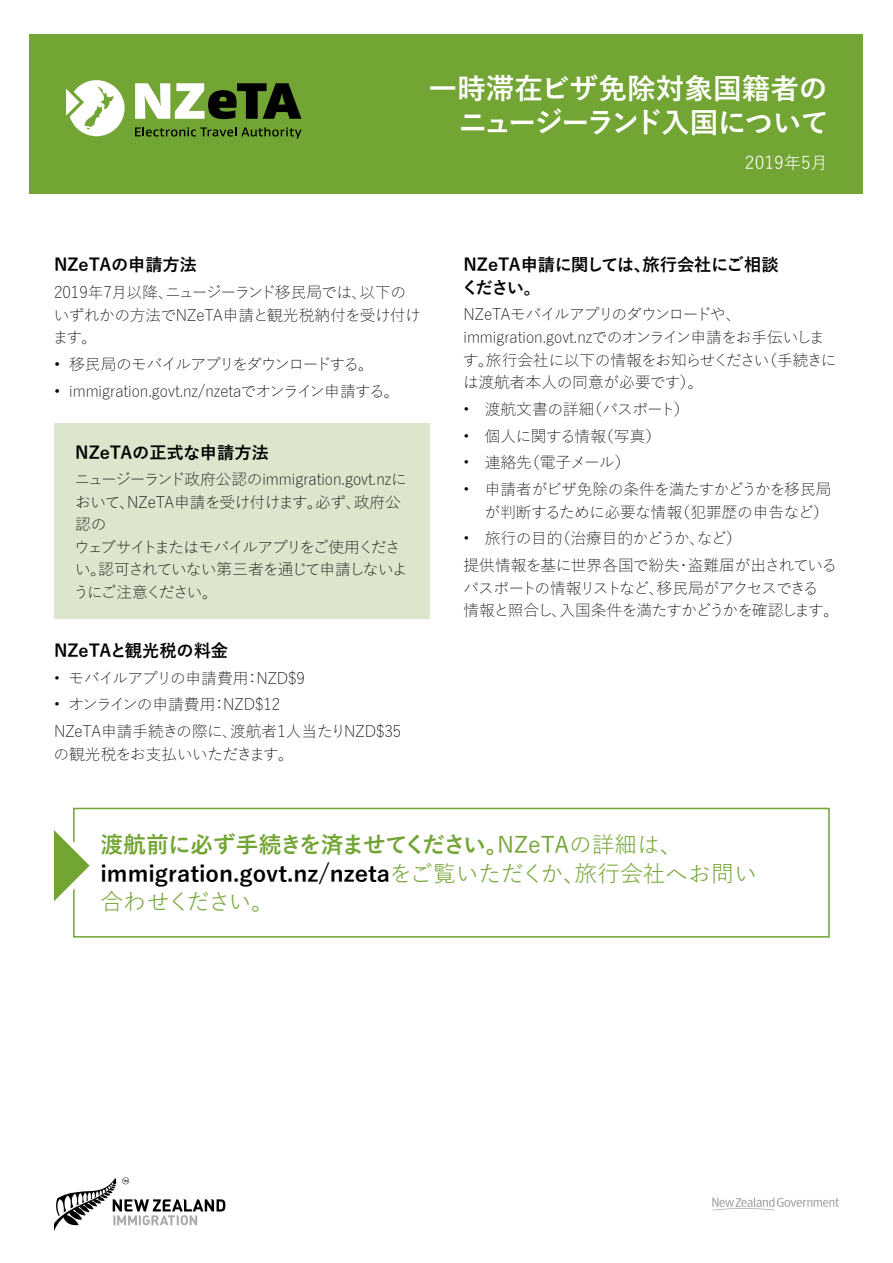
<style>
.page{position:relative;width:893px;height:1263px;background:#fff}
.page>*{position:absolute;margin:0;border:0;box-sizing:border-box;transform-origin:0 0}
.t1{font:700 28.65px/34.3px "Yu Gothic";letter-spacing:-.01em;color:#fff;text-align:right}
.t2{font:22.8px/28.5px "Yu Gothic";letter-spacing:-.08em;color:#73a534}
.t3{font:17.4px "Yu Gothic";color:#fff}
.t4{font:700 17.25px "Yu Gothic";color:#000}
.t5{font:700 17.25px/22.5px "Yu Gothic";letter-spacing:-.02em;color:#000}
.t6{font:300 15.75px/22.5px "Yu Gothic";letter-spacing:-.03em;color:#000}
.t7{font:300 15.75px/26.7px "Yu Gothic";color:#000}
.t8{font:300 15.75px/22.5px "Yu Gothic";letter-spacing:-.075em;color:#000}
.t9{font:300 15.75px "Yu Gothic";letter-spacing:-.095em;color:#000}
.s1{font-weight:500}
.s2{font-weight:700}
.s3{font-weight:700;color:#000}
</style>
<div class="page">
<div style="left:54px;top:424px;width:375px;height:195px;background:#dbe6cc"></div>
<svg style="left:54px;top:1177px;width:171px;height:53px"></svg>
<svg style="left:712px;top:1197px;width:127px;height:13px"></svg>
<div style="left:73px;top:808px;width:757px;height:130px;border:2px solid #73a534"></div>
<svg style="left:54px;top:830px;width:36px;height:71px"></svg>
<div style="left:30px;top:34px;width:833px;height:160px;background:#73a534"></div>
<svg style="left:66px;top:80px;width:59px;height:56px"></svg>
<svg style="left:135px;top:83px;width:166px;height:36px"></svg>
<svg style="left:135px;top:127px;width:167px;height:12px"></svg>
<h1 class="t1" style="left:428px;top:72px;width:402px">一時滞在ビザ免除対象国籍者のニュージーランド入国について</h1>
<p class="t3" style="left:745px;top:147px;width:85px">2019年5月</p>
<p class="t4" style="left:54px;top:255px;width:145px">NZeTAの申請方法</p>
<p class="t6" style="left:53px;top:279px;width:370px">2019年7月以降、ニュージーランド移民局では、以下のいずれかの方法でNZeTA申請と観光税納付を受け付けます。</p>
<p class="t9" style="left:54px;top:349px;width:321px"><span class="s1">•</span> 移民局のモバイルアプリをダウンロードする。</p>
<p class="t7" style="left:54px;top:375px;width:347px"><span class="s1">•</span> immigration.govt.nz/nzetaでオンライン申請する。</p>
<p class="t4" style="left:75px;top:443px;width:195px">NZeTAの正式な申請方法</p>
<p class="t6" style="left:74px;top:466px;width:336px">ニュージーランド政府公認のimmigration.govt.nzにおいて、NZeTA申請を受け付けます。必ず、政府公認の<br>ウェブサイトまたはモバイルアプリをご使用ください。認可されていない第三者を通じて申請しないようにご注意ください。</p>
<p class="t4" style="left:54px;top:641px;width:176px">NZeTAと観光税の料金</p>
<p class="t6" style="left:54px;top:664px;width:253px">• モバイルアプリの申請費用：NZD$9</p>
<p class="t7" style="left:54px;top:689px;width:349px">• オンラインの申請費用：NZD$12<br>NZeTA申請手続きの際に、渡航者1人当たりNZD$35</p>
<p class="t6" style="left:54px;top:740px;width:242px">の観光税をお支払いいただきます。</p>
<p class="t5" style="left:461px;top:254px;width:319px">NZeTA申請に関しては、旅行会社にご相談ください。</p>
<p class="t6" style="left:463px;top:301px;width:375px">NZeTAモバイルアプリのダウンロードや、immigration.govt.nzでのオンライン申請をお手伝いします。旅行会社に以下の情報をお知らせください（手続きには渡航者本人の同意が必要です）。</p>
<p class="t6" style="left:463px;top:396px;width:227px">• 渡航文書の詳細（パスポート）</p>
<p class="t6" style="left:463px;top:422px;width:199px">• 個人に関する情報（写真）</p>
<p class="t6" style="left:463px;top:449px;width:169px">• 連絡先（電子メール）</p>
<p class="t6" style="left:463px;top:476px;width:370px;text-align:right">• 申請者がビザ免除の条件を満たすかどうかを移民局が判断するために必要な情報（犯罪歴の申告など）</p>
<p class="t6" style="left:463px;top:523px;width:375px;line-height:26.7px">• 旅行の目的（治療目的かどうか、など）<br>提供情報を基に世界各国で紛失・盗難届が出されている</p>
<p class="t8" style="left:463px;top:574px;width:377px">パスポートの情報リストなど、移民局がアクセスできる<br>情報と照合し、入国条件を満たすかどうかを確認します。</p>
<h2 class="t2" style="left:100px;top:828px;width:658px"><span class="s2">渡航前に必ず手続きを済ませてください。</span><span class="s1">NZeTA</span>の詳細は、<span class="s3">immigration.govt.nz/nzeta</span>をご覧いただくか、旅行会社へお問い合わせください。</h2>
</div>
